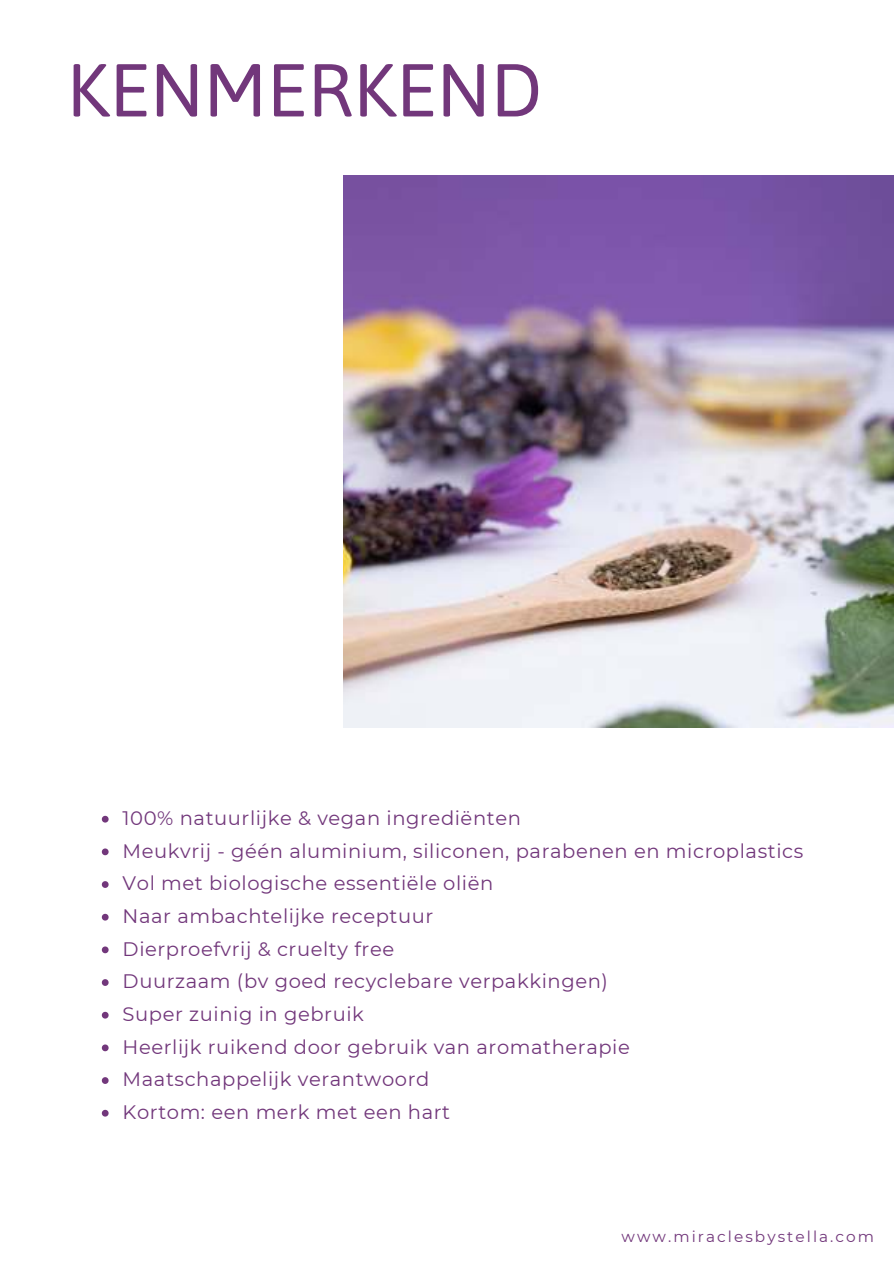
<style>
.page{position:relative;width:894px;height:1264px;background:#fff}
.page>*{position:absolute;margin:0;border:0;box-sizing:border-box;transform-origin:0 0}
.t1{font:74.55px "Asap";color:#72377b}
.t2{font:19.5px/32.7px "Montserrat";letter-spacing:.03em;color:#72377b}
.t3{font:15.3px "Montserrat";letter-spacing:.135em;color:#72377b}
</style>
<div class="page">
<img style="left:343px;top:176px;width:550px;height:552px">
<svg style="left:102px;top:815px;width:7px;height:7px"></svg>
<svg style="left:102px;top:848px;width:7px;height:7px"></svg>
<svg style="left:102px;top:881px;width:7px;height:6px"></svg>
<svg style="left:102px;top:913px;width:7px;height:7px"></svg>
<svg style="left:102px;top:946px;width:7px;height:7px"></svg>
<svg style="left:102px;top:979px;width:7px;height:6px"></svg>
<svg style="left:102px;top:1011px;width:7px;height:7px"></svg>
<svg style="left:102px;top:1044px;width:7px;height:7px"></svg>
<svg style="left:102px;top:1077px;width:7px;height:6px"></svg>
<svg style="left:102px;top:1109px;width:7px;height:7px"></svg>
<h1 class="t1" style="left:66px;top:38px;width:477px">KENMERKEND</h1>
<p class="t2" style="left:123px;top:800px;width:682px">100% natuurlijke &amp; vegan ingrediënten<br>Meukvrij - géén aluminium, siliconen, parabenen en microplastics Vol met biologische essentiële oliën<br>Naar ambachtelijke receptuur<br>Dierproefvrij &amp; cruelty free<br>Duurzaam (bv goed recyclebare verpakkingen)<br>Super zuinig in gebruik<br>Heerlijk ruikend door gebruik van aromatherapie Maatschappelijk verantwoord<br>Kortom: een merk met een hart</p>
<p class="t3" style="left:621px;top:1225px;width:254px">www.miraclesbystella.com</p>
</div>
